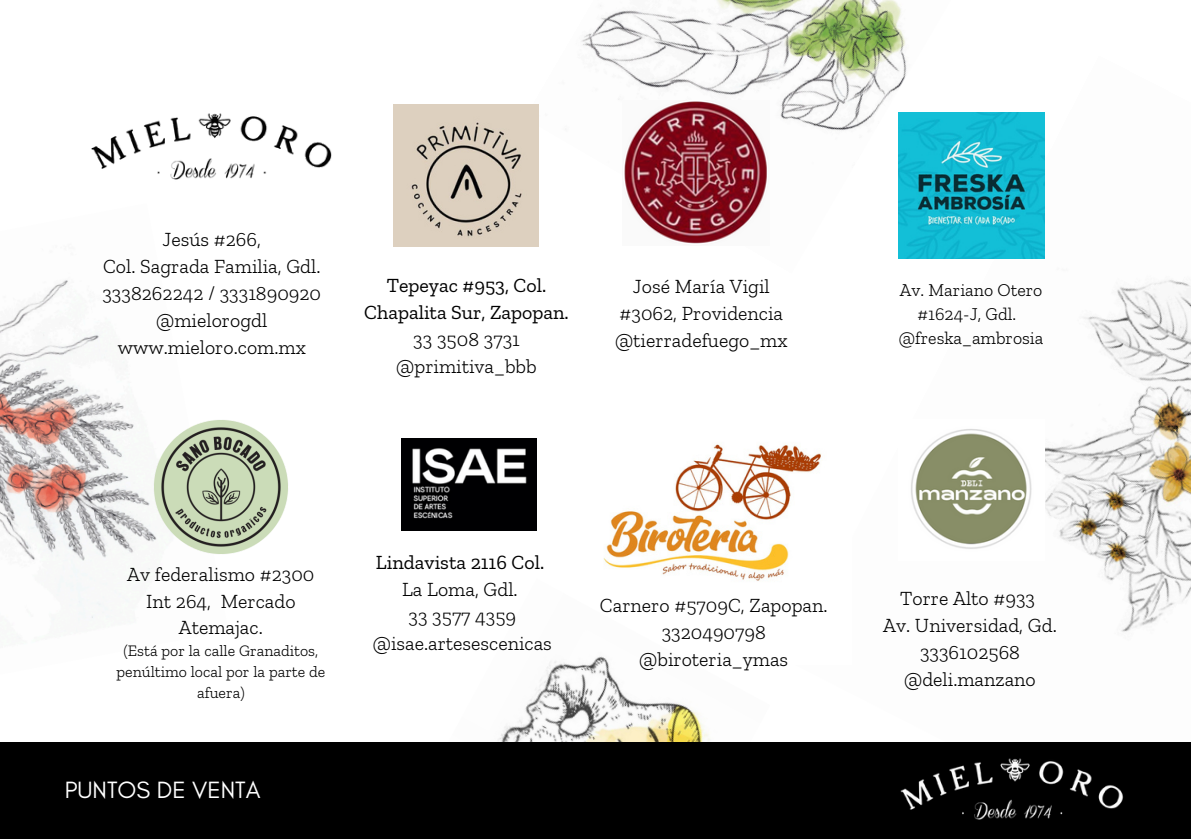
<style>
.page{position:relative;width:1191px;height:839px;background:#fff}
.page>*{position:absolute;margin:0;border:0;box-sizing:border-box;transform-origin:0 0}
.t1{font:24px "Glacial Indifference";color:#fff}
.t2{font:300 20px/27px "Zilla Slab";color:#000;text-align:center}
.t3{font:20px/27px "Zilla Slab";color:#000;text-align:center}
.t4{font:300 18px/24px "Zilla Slab";color:#000;text-align:center}
.t5{font:300 16px/21.4px "Zilla Slab";color:#000;text-align:center}
</style>
<div class="page">
<img style="left:971px;top:112px;width:220px;height:520px">
<img style="left:524px;top:0;width:447px;height:259px">
<img style="left:622px;top:100px;width:147px;height:146px">
<img style="left:603px;top:444px;width:218px;height:134px">
<img style="left:498px;top:578px;width:265px;height:164px">
<img style="left:0;top:296px;width:153px;height:335px">
<div style="left:0;top:742px;width:1191px;height:96px;background:#000"></div>
<img style="left:900px;top:758px;width:223px;height:62px">
<img style="left:46px;top:104px;width:360px;height:192px">
<img style="left:153px;top:420px;width:135px;height:134px">
<img style="left:911px;top:420px;width:133px;height:141px">
<img style="left:393px;top:105px;width:146px;height:141px">
<img style="left:401px;top:438px;width:135px;height:92px">
<img style="left:899px;top:112px;width:145px;height:146px">
<p class="t2" style="left:102px;top:225px;width:220px">Jesús #266,<br>Col. Sagrada Familia, Gdl.<br>3338262242 / 3331890920 @mielorogdl www.mieloro.com.mx</p>
<p class="t3" style="left:364px;top:272px;width:206px">Tepeyac #953, Col.<br>Chapalita Sur, Zapopan.</p>
<p class="t2" style="left:413px;top:326px;width:108px">33 3508 3731</p>
<p class="t2" style="left:396px;top:353px;width:142px">@primitiva_bbb</p>
<p class="t2" style="left:615px;top:273px;width:174px">José María Vigil #3062, Providencia @tierradefuego_mx</p>
<p class="t4" style="left:900px;top:277px;width:144px">Av. Mariano Otero #1624-J, Gdl.</p>
<p class="t4" style="left:899px;top:325px;width:146px">@freska_ambrosia</p>
<p class="t2" style="left:127px;top:560px;width:189px">Av federalismo #2300<br>Int 264, Mercado<br>Atemajac.</p>
<p class="t5" style="left:117px;top:639px;width:210px">(Está por la calle Granaditos, penúltimo local por la parte de afuera)</p>
<p class="t1" style="left:65px;top:775px;width:197px">PUNTOS DE VENTA</p>
<p class="t3" style="left:376px;top:548px;width:170px">Lindavista 2116 Col.</p>
<p class="t2" style="left:402px;top:575px;width:117px">La Loma, Gdl.</p>
<p class="t2" style="left:408px;top:602px;width:109px">33 3577 4359</p>
<p class="t2" style="left:373px;top:629px;width:181px">@isae.artesescenicas</p>
<p class="t2" style="left:600px;top:591px;width:229px">Carnero #5709C, Zapopan.<br>3320490798 @biroteria_ymas</p>
<p class="t2" style="left:883px;top:584px;width:175px">Torre Alto #933<br>Av. Universidad, Gd.<br>3336102568 @deli.manzano</p>
</div>
